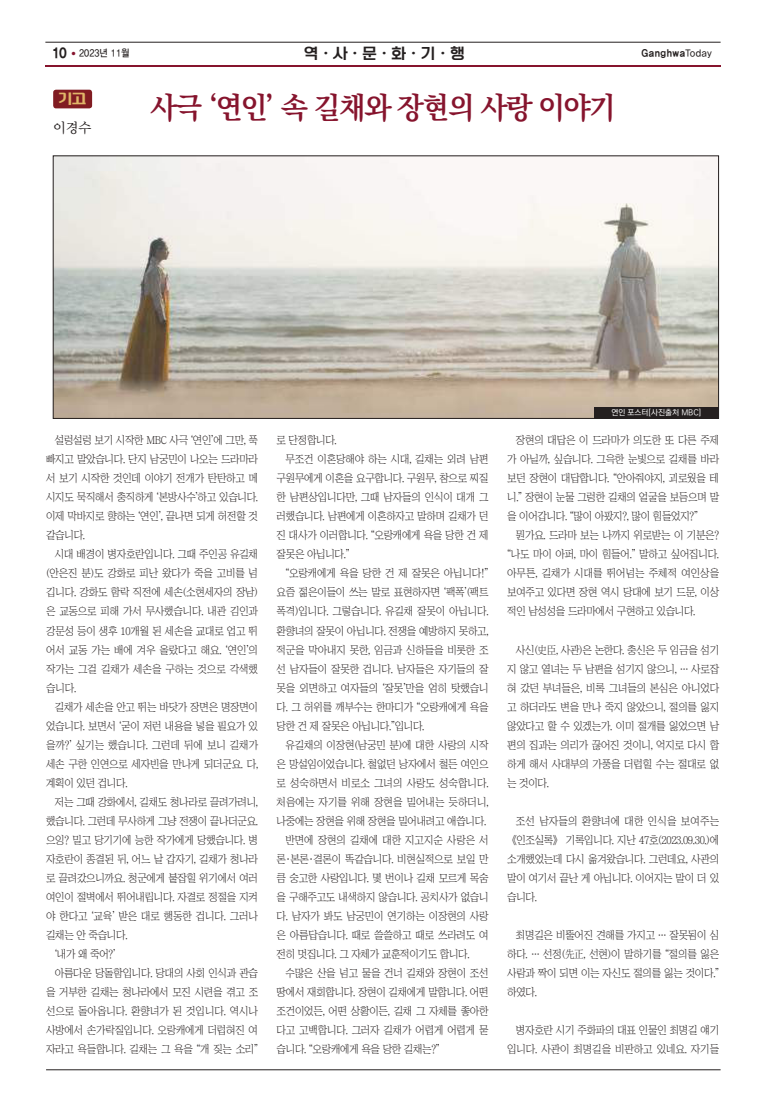
<style>
.page{position:relative;width:766px;height:1112px;background:#fff}
.page>*{position:absolute;margin:0;border:0;box-sizing:border-box;transform-origin:0 0}
.t1{font:700 30px "Ko Pub Batang";letter-spacing:-.05em;color:#86142d;scale:.95 1}
.t2{font:15px "ONE Mobile Title";color:#241f1f}
.t3{font:14px "YDIY Mj O330";color:#241f1f}
.t4{font:14px "YDIYGO360";color:#241f1f;scale:.9 1}
.t5{font:14px "Dankook B";color:#e0b669}
.t6{font:11px/19px "Chosunilbo NM";letter-spacing:-.03em;color:#241f1f;text-align:justify;scale:.95 1}
.t7{font:11px "Chosunilbo NM";letter-spacing:-.005em;color:#241f1f;scale:.95 1}
.t8{font:11px "Chosunilbo NM";letter-spacing:-.01em;color:#241f1f;scale:.95 1}
.t9{font:10px "YDIYGO350";letter-spacing:.05em;color:#241f1f;scale:.9 1}
.t10{font:10px "YDIYGO330";color:#241f1f;scale:.9 1}
.t11{font:500 8px "Ko Pub Dotum";color:#fff}
.s1{font-family:"YDIYGO310";font-size:5px;color:#86142d}
.s2{font-family:"YDIYGO330"}
</style>
<div class="page">
<hr style="left:45px;top:65px;width:675px;height:2px;background:#86142d">
<hr style="left:46px;top:1069px;width:674px;height:1px;background:#241f1f">
<hr style="left:45px;top:42px;width:675px;height:1px;background:#241f1f">
<div style="left:53px;top:90px;width:39px;height:18px;background:#811c22;border-radius:3px"></div>
<img style="left:55px;top:158px;width:661px;height:258px">
<div style="left:594px;top:407px;width:124px;height:11px;background:#241f1f"></div>
<p class="t4" style="left:52px;top:45px;width:17px">10</p>
<p class="t10" style="left:71px;top:47px;width:66px"><span class="s1">●</span> 2023년 11월</p>
<h2 class="t2" style="left:304px;top:45px;width:162px">역ㆍ사ㆍ문ㆍ화ㆍ기ㆍ행</h2>
<p class="t9" style="left:641px;top:47px;width:80px">Ganghwa<span class="s2">Today</span></p>
<p class="t5" style="left:58px;top:92px;width:29px">기고</p>
<h1 class="t1" style="left:150px;top:92px;width:491px">사극 ‘연인’ 속 길채와 장현의 사랑 이야기</h1>
<p class="t3" style="left:53px;top:119px;width:40px">이경수</p>
<p class="t6" style="left:46px;top:431px;width:225px;text-indent:9px">설렁설렁 보기 시작한 MBC 사극 ‘연인’에 그만, 푹 빠지고 말았습니다. 단지 남궁민이 나오는 드라마라 서 보기 시작한 것인데 이야기 전개가 탄탄하고 메 시지도 묵직해서 충직하게 ‘본방사수’하고 있습니다. 이제 막바지로 향하는 ‘연인’, 끝나면 되게 허전할 것 같습니다.</p>
<p class="t6" style="left:46px;top:545px;width:225px;text-indent:9px">시대 배경이 병자호란입니다. 그때 주인공 유길채 (안은진 분)도 강화로 피난 왔다가 죽을 고비를 넘 깁니다. 강화도 함락 직전에 세손(소현세자의 장남) 은 교동으로 피해 가서 무사했습니다. 내관 김인과 강문성 등이 생후 10개월 된 세손을 교대로 업고 뛰 어서 교동 가는 배에 겨우 올랐다고 해요. ‘연인’의 작가는 그걸 길채가 세손을 구하는 것으로 각색했 습니다.</p>
<p class="t6" style="left:46px;top:697px;width:225px;text-indent:9px">길채가 세손을 안고 뛰는 바닷가 장면은 명장면이 었습니다. 보면서 ‘굳이 저런 내용을 넣을 필요가 있 을까?’ 싶기는 했습니다. 그런데 뒤에 보니 길채가 세손 구한 인연으로 세자빈을 만나게 되더군요. 다, 계획이 있던 겁니다.</p>
<p class="t6" style="left:55px;top:792px;width:215px">저는 그때 강화에서, 길채도 청나라로 끌려가려니,</p>
<p class="t6" style="left:46px;top:811px;width:225px">했습니다. 그런데 무사하게 그냥 전쟁이 끝나더군요.</p>
<p class="t6" style="left:46px;top:830px;width:225px">으잉? 밀고 당기기에 능한 작가에게 당했습니다. 병</p>
<p class="t6" style="left:46px;top:849px;width:225px">자호란이 종결된 뒤, 어느 날 갑자기, 길채가 청나라</p>
<p class="t6" style="left:46px;top:868px;width:225px">로 끌려갔으니까요. 청군에게 붙잡힐 위기에서 여러</p>
<p class="t6" style="left:46px;top:887px;width:225px">여인이 절벽에서 뛰어내립니다. 자결로 정절을 지켜</p>
<p class="t6" style="left:46px;top:906px;width:225px">야 한다고 ‘교육’ 받은 대로 행동한 겁니다. 그러나</p>
<p class="t6" style="left:46px;top:925px;width:87px">길채는 안 죽습니다.</p>
<p class="t6" style="left:55px;top:944px;width:65px">‘내가 왜 죽어?’</p>
<p class="t6" style="left:55px;top:963px;width:215px">아름다운 당돌함입니다. 당대의 사회 인식과 관습</p>
<p class="t6" style="left:46px;top:982px;width:225px">을 거부한 길채는 청나라에서 모진 시련을 겪고 조</p>
<p class="t6" style="left:46px;top:1001px;width:225px">선으로 돌아옵니다. 환향녀가 된 것입니다. 역시나</p>
<p class="t6" style="left:46px;top:1020px;width:225px">사방에서 손가락질입니다. 오랑캐에게 더럽혀진 여</p>
<p class="t6" style="left:46px;top:1039px;width:225px">자라고 욕들합니다. 길채는 그 욕을 “개 짖는 소리”</p>
<p class="t6" style="left:276px;top:431px;width:65px">로 단정합니다.</p>
<p class="t6" style="left:285px;top:450px;width:215px">무조건 이혼당해야 하는 시대, 길채는 외려 남편</p>
<p class="t6" style="left:276px;top:469px;width:225px">구원무에게 이혼을 요구합니다. 구원무, 참으로 찌질</p>
<p class="t6" style="left:276px;top:488px;width:225px">한 남편상입니다만, 그때 남자들의 인식이 대개 그</p>
<p class="t6" style="left:276px;top:507px;width:225px">러했습니다. 남편에게 이혼하자고 말하며 길채가 던</p>
<p class="t6" style="left:276px;top:526px;width:225px">진 대사가 이러합니다. “오랑캐에게 욕을 당한 건 제</p>
<p class="t6" style="left:276px;top:545px;width:78px">잘못은 아닙니다.”</p>
<p class="t6" style="left:285px;top:564px;width:215px">“오랑캐에게 욕을 당한 건 제 잘못은 아닙니다!”</p>
<p class="t6" style="left:276px;top:583px;width:225px">요즘 젊은이들이 쓰는 말로 표현하자면 ‘팩폭’(팩트</p>
<p class="t6" style="left:276px;top:602px;width:225px">폭격)입니다. 그렇습니다. 유길채 잘못이 아닙니다.</p>
<p class="t6" style="left:276px;top:621px;width:225px">환향녀의 잘못이 아닙니다. 전쟁을 예방하지 못하고,</p>
<p class="t6" style="left:276px;top:640px;width:225px">적군을 막아내지 못한, 임금과 신하들을 비롯한 조</p>
<p class="t6" style="left:276px;top:659px;width:225px">선 남자들이 잘못한 겁니다. 남자들은 자기들의 잘</p>
<p class="t6" style="left:276px;top:678px;width:225px">못을 외면하고 여자들의 ‘잘못’만을 엄히 탓했습니</p>
<p class="t6" style="left:276px;top:697px;width:225px">다. 그 허위를 깨부수는 한마디가 “오랑캐에게 욕을</p>
<p class="t6" style="left:276px;top:716px;width:157px">당한 건 제 잘못은 아닙니다.”입니다.</p>
<p class="t6" style="left:285px;top:735px;width:215px">유길채의 이장현(남궁민 분)에 대한 사랑의 시작</p>
<p class="t6" style="left:276px;top:754px;width:225px">은 망설임이었습니다. 철없던 낭자에서 철든 여인으</p>
<p class="t7" style="left:276px;top:776px;width:225px">로 성숙하면서 비로소 그녀의 사랑도 성숙합니다.</p>
<p class="t7" style="left:276px;top:795px;width:225px">처음에는 자기를 위해 장현을 밀어내는 듯하더니,</p>
<p class="t6" style="left:276px;top:811px;width:222px">나중에는 장현을 위해 장현을 밀어내려고 애씁니다.</p>
<p class="t8" style="left:285px;top:833px;width:215px">반면에 장현의 길채에 대한 지고지순 사랑은 서</p>
<p class="t6" style="left:276px;top:849px;width:225px">론·본론·결론이 똑같습니다. 비현실적으로 보일 만</p>
<p class="t6" style="left:276px;top:868px;width:225px">큼 숭고한 사랑입니다. 몇 번이나 길채 모르게 목숨</p>
<p class="t6" style="left:276px;top:887px;width:225px">을 구해주고도 내색하지 않습니다. 공치사가 없습니</p>
<p class="t6" style="left:276px;top:906px;width:225px">다. 남자가 봐도 남궁민이 연기하는 이장현의 사랑</p>
<p class="t6" style="left:276px;top:925px;width:225px">은 아름답습니다. 때로 쓸쓸하고 때로 쓰라려도 여</p>
<p class="t6" style="left:276px;top:944px;width:205px">전히 멋집니다. 그 자체가 교훈적이기도 합니다.</p>
<p class="t6" style="left:285px;top:963px;width:215px">수많은 산을 넘고 물을 건너 길채와 장현이 조선</p>
<p class="t6" style="left:276px;top:982px;width:225px">땅에서 재회합니다. 장현이 길채에게 말합니다. 어떤</p>
<p class="t6" style="left:276px;top:1001px;width:225px">조건이었든, 어떤 상황이든, 길채 그 자체를 좋아한</p>
<p class="t6" style="left:276px;top:1020px;width:225px">다고 고백합니다. 그러자 길채가 어렵게 어렵게 묻</p>
<p class="t6" style="left:276px;top:1039px;width:173px">습니다. “오랑캐에게 욕을 당한 길채는?”</p>
<p class="t11" style="left:611px;top:408px;width:91px">연인 포스터[사진출처 MBC]</p>
<p class="t6" style="left:507px;top:431px;width:225px;text-indent:9px">장현의 대답은 이 드라마가 의도한 또 다른 주제 가 아닐까, 싶습니다. 그윽한 눈빛으로 길채를 바라 보던 장현이 대답합니다. “안아줘야지, 괴로웠을 테 니.” 장현이 눈물 그렁한 길채의 얼굴을 보듬으며 말 을 이어갑니다. “많이 아팠지?, 많이 힘들었지?”</p>
<p class="t6" style="left:507px;top:526px;width:225px;text-indent:9px">뭔가요. 드라마 보는 나까지 위로받는 이 기분은? “나도 마이 아퍼, 마이 힘들어.” 말하고 싶어집니다. 아무튼, 길채가 시대를 뛰어넘는 주체적 여인상을 보여주고 있다면 장현 역시 당대에 보기 드문, 이상 적인 남성성을 드라마에서 구현하고 있습니다.</p>
<p class="t6" style="left:507px;top:640px;width:225px;text-indent:9px">사신(史臣, 사관)은 논한다. 충신은 두 임금을 섬기 지 않고 열녀는 두 남편을 섬기지 않으니, … 사로잡 혀 갔던 부녀들은, 비록 그녀들의 본심은 아니었다 고 하더라도 변을 만나 죽지 않았으니, 절의를 잃지 않았다고 할 수 있겠는가. 이미 절개를 잃었으면 남 편의 집과는 의리가 끊어진 것이니, 억지로 다시 합 하게 해서 사대부의 가풍을 더럽힐 수는 절대로 없 는 것이다.</p>
<p class="t6" style="left:507px;top:811px;width:225px;text-indent:9px">조선 남자들의 환향녀에 대한 인식을 보여주는《인조실록》 기록입니다. 지난 47호(2023.09.30.)에 소개했었는데 다시 옮겨왔습니다. 그런데요, 사관의 말이 여기서 끝난 게 아닙니다. 이어지는 말이 더 있 습니다.</p>
<p class="t6" style="left:507px;top:925px;width:225px;text-indent:9px">최명길은 비뚤어진 견해를 가지고 … 잘못됨이 심 하다. … 선정(先正, 선현)이 말하기를 “절의를 잃은 사람과 짝이 되면 이는 자신도 절의를 잃는 것이다.” 하였다.</p>
<p class="t6" style="left:507px;top:1020px;width:225px;text-align:right">병자호란 시기 주화파의 대표 인물인 최명길 얘기 입니다. 사관이 최명길을 비판하고 있네요. 자기들</p>
</div>
